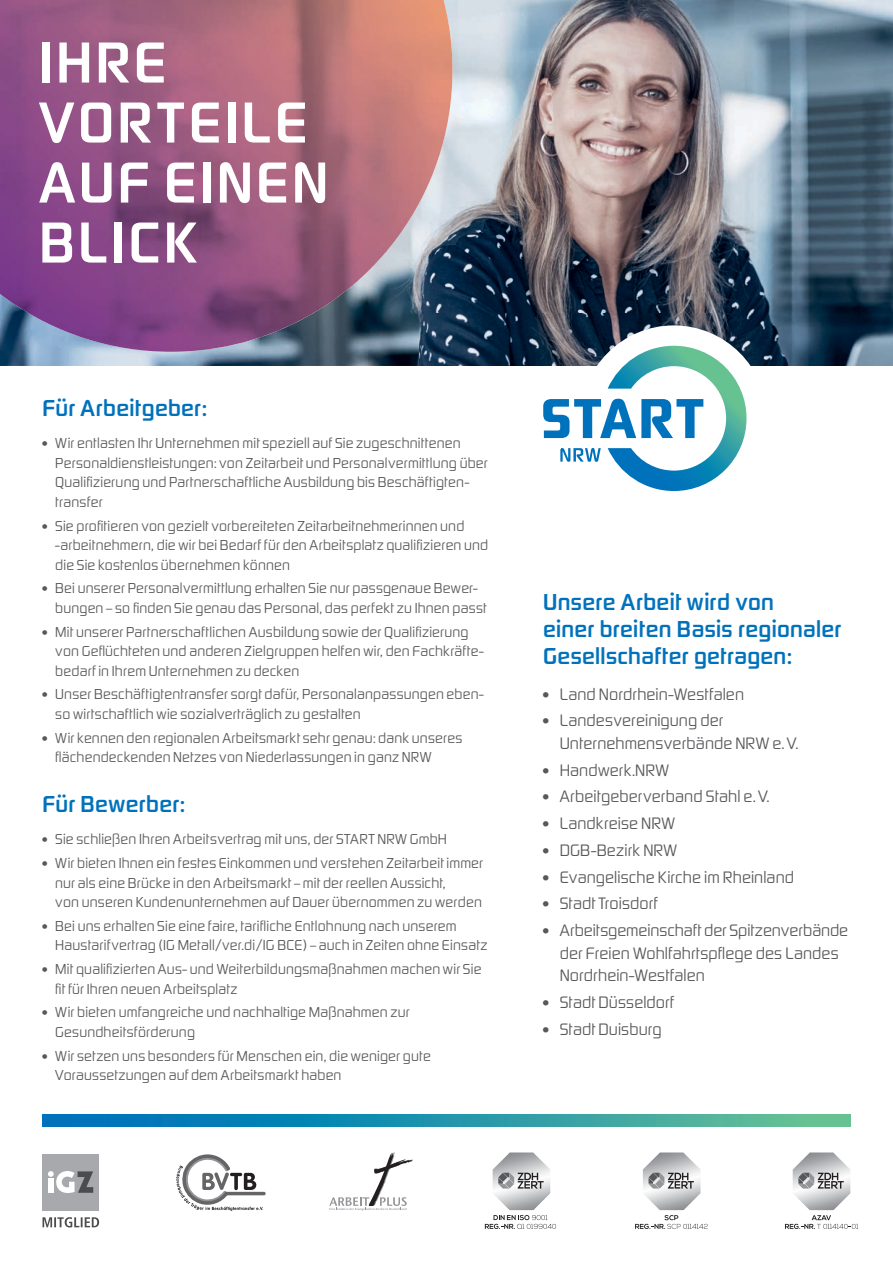
<style>
.page{position:relative;width:893px;height:1263px;background:#fff}
.page>*{position:absolute;margin:0;border:0;box-sizing:border-box;transform-origin:0 0}
.t1{font:60px/60px "Digital Sans Now ML Pro Con Med";letter-spacing:.05em;color:#fff}
.t2{font:24px/27px "Digital Sans Now ML Pro Con Med";letter-spacing:.015em;color:#0072bc}
.t3{font:17.25px/22.5px "Digital Sans Now ML Pro Con Lig";letter-spacing:.005em;color:#57585a}
.t4{font:15px/19.5px "Digital Sans Now ML Pro Con Lig";letter-spacing:.015em;color:#57585a}
</style>
<div class="page">
<img style="left:421px;top:0;width:472px;height:366px">
<img style="left:368px;top:252px;width:53px;height:114px">
<img style="left:0;top:352px;width:52px;height:14px">
<img style="left:263px;top:352px;width:105px;height:14px">
<img style="left:52px;top:352px;width:211px;height:14px">
<img style="left:0;top:252px;width:392px;height:100px">
<img style="left:0;top:0;width:353px;height:302px">
<img style="left:352px;top:0;width:100px;height:252px">
<img style="left:352px;top:251px;width:35px;height:35px">
<img style="left:10px;top:301px;width:189px;height:51px">
<div style="left:581px;top:325px;width:186px;height:187px;background:#fff;border-radius:50%"></div>
<svg style="left:543px;top:346px;width:203px;height:145px"></svg>
<svg style="left:43px;top:1114px;width:807px;height:13px;background:#2796a9"></svg>
<svg style="left:176px;top:1154px;width:90px;height:57px"></svg>
<svg style="left:329px;top:1152px;width:84px;height:59px"></svg>
<img style="left:493px;top:1152px;width:57px;height:58px">
<svg style="left:498px;top:1173px;width:46px;height:15px"></svg>
<svg style="left:485px;top:1215px;width:71px;height:14px"></svg>
<svg style="left:635px;top:1215px;width:73px;height:14px"></svg>
<img style="left:643px;top:1152px;width:57px;height:58px">
<svg style="left:648px;top:1173px;width:46px;height:15px"></svg>
<img style="left:793px;top:1152px;width:57px;height:58px">
<svg style="left:798px;top:1173px;width:46px;height:15px"></svg>
<svg style="left:785px;top:1215px;width:73px;height:14px"></svg>
<div style="left:43px;top:1154px;width:56px;height:56px;background:#a8a9ad"></div>
<svg style="left:48px;top:1171px;width:45px;height:22px"></svg>
<svg style="left:43px;top:1217px;width:56px;height:10px"></svg>
<h1 class="t1" style="left:39px;top:32px;width:291px">IHRE<br>VORTEILE<br>AUF EINEN<br>BLICK</h1>
<h2 class="t2" style="left:43px;top:394px;width:166px">Für Arbeitgeber:</h2>
<p class="t4" style="left:55px;top:433px;width:434px;text-indent:-13px">• Wir entlasten Ihr Unternehmen mit speziell auf Sie zugeschnittenen Personaldienstleistungen: von Zeitarbeit und Personalvermittlung über Qualifizierung und Partnerschaftliche Ausbildung bis Beschäftigten&shy;transfer</p>
<p class="t4" style="left:55px;top:516px;width:435px;text-indent:-13px">• Sie profitieren von gezielt vorbereiteten Zeitarbeitnehmerinnen und -arbeitnehmern, die wir bei Bedarf für den Arbeitsplatz qualifizieren und die Sie kostenlos übernehmen können</p>
<p class="t4" style="left:55px;top:578px;width:433px;text-indent:-13px">• Bei unserer Personalvermittlung erhalten Sie nur passgenaue Bewer&shy;bungen – so finden Sie genau das Personal, das perfekt zu Ihnen passt</p>
<p class="t4" style="left:55px;top:622px;width:430px;text-indent:-13px">• Mit unserer Partnerschaftlichen Ausbildung sowie der Qualifizierung von Geflüchteten und anderen Zielgruppen helfen wir, den Fachkräfte&shy;bedarf in Ihrem Unternehmen zu decken</p>
<p class="t4" style="left:55px;top:684px;width:430px;text-indent:-13px">• Unser Beschäftigtentransfer sorgt dafür, Personalanpassungen eben&shy;so wirtschaftlich wie sozialverträglich zu gestalten</p>
<p class="t4" style="left:55px;top:728px;width:409px;text-indent:-13px">• Wir kennen den regionalen Arbeitsmarkt sehr genau: dank unseres flächendeckenden Netzes von Niederlassungen in ganz NRW</p>
<h2 class="t2" style="left:43px;top:790px;width:144px">Für Bewerber:</h2>
<p class="t4" style="left:43px;top:829px;width:406px">• Sie schließen Ihren Arbeitsvertrag mit uns, der START NRW GmbH</p>
<p class="t4" style="left:55px;top:853px;width:429px;text-indent:-13px">• Wir bieten Ihnen ein festes Einkommen und verstehen Zeitarbeit immer nur als eine Brücke in den Arbeitsmarkt – mit der reellen Aussicht,<br>von unseren Kundenunternehmen auf Dauer übernommen zu werden</p>
<p class="t4" style="left:55px;top:916px;width:434px;text-indent:-13px">• Bei uns erhalten Sie eine faire, tarifliche Entlohnung nach unserem<br>Haustarifvertrag (IG Metall/ver.di/IG BCE) – auch in Zeiten ohne Einsatz</p>
<p class="t4" style="left:55px;top:959px;width:428px;text-indent:-13px">• Mit qualifizierten Aus- und Weiterbildungsmaßnahmen machen wir Sie fit für Ihren neuen Arbeitsplatz</p>
<p class="t4" style="left:55px;top:1002px;width:356px;text-indent:-13px">• Wir bieten umfangreiche und nachhaltige Maßnahmen zur<br>Gesundheitsförderung</p>
<p class="t4" style="left:55px;top:1046px;width:377px;text-indent:-13px">• Wir setzen uns besonders für Menschen ein, die weniger gute<br>Voraussetzungen auf dem Arbeitsmarkt haben</p>
<h2 class="t2" style="left:543px;top:589px;width:299px">Unsere Arbeit wird von<br>einer breiten Basis regionaler<br>Gesellschafter getragen:</h2>
<p class="t3" style="left:543px;top:682px;width:202px">• Land Nordrhein-Westfalen</p>
<p class="t3" style="left:560px;top:709px;width:240px;text-indent:-17px">• Landesvereinigung der<br>Unternehmensverbände NRW e.V.</p>
<p class="t3" style="left:543px;top:758px;width:127px">• Handwerk.NRW</p>
<p class="t3" style="left:543px;top:785px;width:228px">• Arbeitgeberverband Stahl e.V.</p>
<p class="t3" style="left:543px;top:812px;width:133px">• Landkreise NRW</p>
<p class="t3" style="left:543px;top:839px;width:135px">• DGB-Bezirk NRW</p>
<p class="t3" style="left:543px;top:865px;width:252px">• Evangelische Kirche im Rheinland</p>
<p class="t3" style="left:543px;top:892px;width:116px">• Stadt Troisdorf</p>
<p class="t3" style="left:560px;top:919px;width:290px;text-indent:-17px">• Arbeitsgemeinschaft der Spitzenverbände der Freien Wohlfahrtspflege des Landes<br>Nordrhein-Westfalen</p>
<p class="t3" style="left:543px;top:991px;width:132px">• Stadt Düsseldorf</p>
<p class="t3" style="left:543px;top:1017px;width:120px">• Stadt Duisburg</p>
</div>
